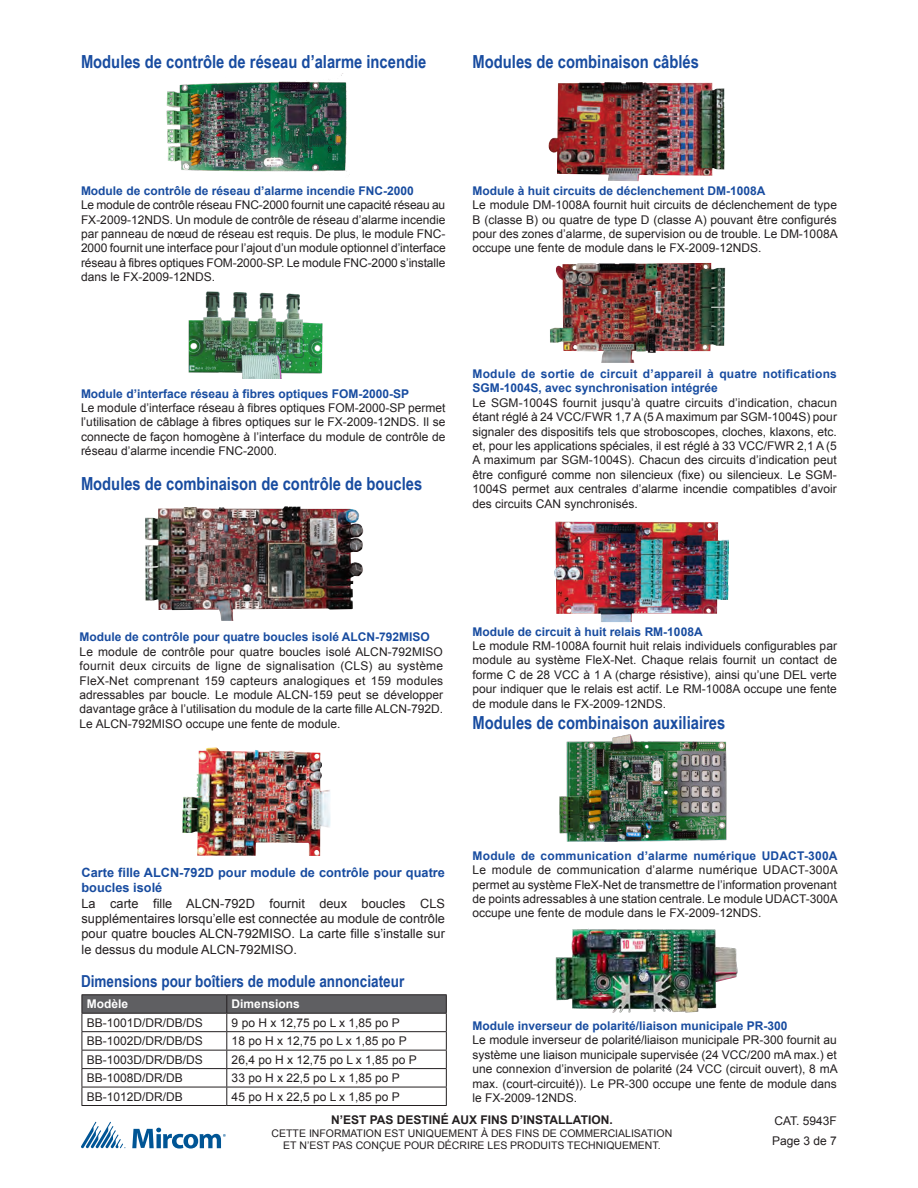
<style>
.page{position:relative;width:918px;height:1188px;background:#fff}
.page>*{position:absolute;margin:0;border:0;box-sizing:border-box;transform-origin:0 0}
.heading_1{font:700 18px "Arial Narrow";color:#184ca0}
.t1{font:700 16.5px "Arial Narrow";color:#184ca0}
.t2{font:12.75px/15.3px "Arial";color:#231f20;text-align:justify}
.t3{font:700 12.75px/15.3px "Arial";color:#184ca0}
.ParaStyle12-Leading_20_9_pts__Align_Just{font:12px/14.4px "Arial";color:#231f20;text-align:justify}
.heading_1-2{font:700 12px "Arial";color:#184ca0}
.heading_1-3{font:700 12px/14.4px "Arial";letter-spacing:.02em;color:#184ca0}
.ParaStyle01-Leading_Auto__Align_Left{font:700 12px "Arial";color:#231f20}
.t4{font:700 12px "Arial";color:#fff}
.ParaStyle01-Leading_Auto__Align_Left-2{font:12px "Arial";color:#231f20}
.ParaStyle01-Leading_Auto__Align_Left-3{font:10.5px/12.6px "Arial";color:#231f20;text-align:center}
</style>
<div class="page">
<svg style="left:81px;top:1122px;width:44px;height:27px"></svg>
<svg style="left:132px;top:1128px;width:94px;height:21px"></svg>
<img style="left:559px;top:734px;width:168px;height:108px">
<img style="left:555px;top:928px;width:183px;height:85px">
<img style="left:166px;top:73px;width:184px;height:102px">
<img style="left:188px;top:291px;width:135px;height:87px">
<img style="left:145px;top:506px;width:219px;height:115px">
<hr style="left:82px;top:994px;width:145px;height:1px;background:#231f20">
<hr style="left:227px;top:994px;width:220px;height:1px;background:#231f20">
<svg style="left:82px;top:995px;width:365px;height:110px"></svg>
<hr style="left:82px;top:1105px;width:145px;height:1px;background:#231f20">
<hr style="left:227px;top:1105px;width:220px;height:1px;background:#231f20">
<img style="left:549px;top:82px;width:176px;height:99px">
<img style="left:554px;top:521px;width:175px;height:101px">
<img style="left:182px;top:748px;width:148px;height:108px">
<img style="left:550px;top:263px;width:175px;height:100px">
<p class="heading_1" style="left:81px;top:48px;width:347px">Modules de contrôle de réseau d’alarme incendie</p>
<p class="heading_1" style="left:473px;top:48px;width:228px">Modules de combinaison câblés</p>
<p class="heading_1-2" style="left:81px;top:183px;width:334px">Module de contrôle de réseau d’alarme incendie FNC-2000</p>
<p class="ParaStyle12-Leading_20_9_pts__Align_Just" style="left:81px;top:198px;width:366px">Le module de contrôle réseau FNC-2000 fournit une capacité réseau au FX-2009-12NDS. Un module de contrôle de réseau d’alarme incendie par panneau de nœud de réseau est requis. De plus, le module FNC-2000 fournit une interface pour l’ajout d’un module optionnel d’interface réseau à fibres optiques FOM-2000-SP. Le module FNC-2000 s’installe dans le FX-2009-12NDS.</p>
<p class="heading_1-2" style="left:473px;top:183px;width:294px">Module à huit circuits de déclenchement DM-1008A</p>
<p class="ParaStyle12-Leading_20_9_pts__Align_Just" style="left:473px;top:198px;width:367px">Le module DM-1008A fournit huit circuits de déclenchement de type B (classe B) ou quatre de type D (classe A) pouvant être configurés pour des zones d’alarme, de supervision ou de trouble. Le DM-1008A occupe une fente de module dans le FX-2009-12NDS.</p>
<p class="heading_1-2" style="left:81px;top:385px;width:330px">Module d’interface réseau à fibres optiques FOM-2000-SP</p>
<p class="ParaStyle12-Leading_20_9_pts__Align_Just" style="left:81px;top:401px;width:366px">Le module d’interface réseau à fibres optiques FOM-2000-SP permet l’utilisation de câblage à fibres optiques sur le FX-2009-12NDS. Il se connecte de façon homogène à l’interface du module de contrôle de réseau d’alarme incendie FNC-2000.</p>
<p class="heading_1" style="left:81px;top:471px;width:343px">Modules de combinaison de contrôle de boucles</p>
<p class="heading_1-3" style="left:472px;top:367px;width:366px">Module de sortie de circuit d’appareil à quatre notifications<br>SGM-1004S, avec synchronisation intégrée</p>
<p class="ParaStyle12-Leading_20_9_pts__Align_Just" style="left:472px;top:396px;width:366px">Le SGM-1004S fournit jusqu’à quatre circuits d’indication, chacun étant réglé à 24 VCC/FWR 1,7 A (5 A maximum par SGM-1004S) pour signaler des dispositifs tels que stroboscopes, cloches, klaxons, etc. et, pour les applications spéciales, il est réglé à 33 VCC/FWR 2,1 A (5<br>A maximum par SGM-1004S). Chacun des circuits d’indication peut être configuré comme non silencieux (fixe) ou silencieux. Le SGM-1004S permet aux centrales d’alarme incendie compatibles d’avoir des circuits CAN synchronisés.</p>
<p class="heading_1-2" style="left:80px;top:629px;width:352px">Module de contrôle pour quatre boucles isolé ALCN-792MISO</p>
<p class="ParaStyle12-Leading_20_9_pts__Align_Just" style="left:80px;top:644px;width:365px">Le module de contrôle pour quatre boucles isolé ALCN-792MISO fournit deux circuits de ligne de signalisation (CLS) au système FleX-Net comprenant 159 capteurs analogiques et 159 modules adressables par boucle. Le module ALCN-159 peut se développer davantage grâce à l’utilisation du module de la carte fille ALCN-792D.<br>Le ALCN-792MISO occupe une fente de module.</p>
<p class="heading_1-2" style="left:473px;top:624px;width:232px">Module de circuit à huit relais RM-1008A</p>
<p class="ParaStyle12-Leading_20_9_pts__Align_Just" style="left:473px;top:639px;width:366px">Le module RM-1008A fournit huit relais individuels configurables par module au système FleX-Net. Chaque relais fournit un contact de forme C de 28 VCC à 1 A (charge résistive), ainsi qu’une DEL verte pour indiquer que le relais est actif. Le RM-1008A occupe une fente de module dans le FX-2009-12NDS.</p>
<p class="heading_1" style="left:473px;top:709px;width:254px">Modules de combinaison auxiliaires</p>
<p class="t3" style="left:82px;top:865px;width:365px">Carte fille ALCN-792D pour module de contrôle pour quatre boucles isolé</p>
<p class="t2" style="left:82px;top:896px;width:365px">La carte fille ALCN-792D fournit deux boucles CLS supplémentaires lorsqu’elle est connectée au module de contrôle pour quatre boucles ALCN-792MISO. La carte fille s’installe sur le dessus du module ALCN-792MISO.</p>
<p class="t1" style="left:81px;top:969px;width:325px">Dimensions pour boîtiers de module annonciateur</p>
<p class="t4" style="left:87px;top:996px;width:43px">Modèle</p>
<p class="t4" style="left:232px;top:996px;width:70px">Dimensions</p>
<p class="ParaStyle12-Leading_20_9_pts__Align_Just" style="left:87px;top:1016px;width:118px">BB-1001D/DR/DB/DS</p>
<p class="ParaStyle12-Leading_20_9_pts__Align_Just" style="left:232px;top:1016px;width:170px">9 po H x 12,75 po L x 1,85 po P</p>
<p class="ParaStyle12-Leading_20_9_pts__Align_Just" style="left:87px;top:1034px;width:118px">BB-1002D/DR/DB/DS</p>
<p class="ParaStyle12-Leading_20_9_pts__Align_Just" style="left:232px;top:1034px;width:177px">18 po H x 12,75 po L x 1,85 po P</p>
<p class="ParaStyle12-Leading_20_9_pts__Align_Just" style="left:87px;top:1052px;width:118px">BB-1003D/DR/DB/DS</p>
<p class="ParaStyle12-Leading_20_9_pts__Align_Just" style="left:232px;top:1052px;width:187px">26,4 po H x 12,75 po L x 1,85 po P</p>
<p class="ParaStyle12-Leading_20_9_pts__Align_Just" style="left:87px;top:1071px;width:98px">BB-1008D/DR/DB</p>
<p class="ParaStyle12-Leading_20_9_pts__Align_Just" style="left:232px;top:1071px;width:170px">33 po H x 22,5 po L x 1,85 po P</p>
<p class="ParaStyle12-Leading_20_9_pts__Align_Just" style="left:87px;top:1089px;width:98px">BB-1012D/DR/DB</p>
<p class="ParaStyle12-Leading_20_9_pts__Align_Just" style="left:232px;top:1089px;width:170px">45 po H x 22,5 po L x 1,85 po P</p>
<p class="heading_1-2" style="left:473px;top:848px;width:366px">Module de communication d’alarme numérique UDACT-300A</p>
<p class="ParaStyle12-Leading_20_9_pts__Align_Just" style="left:473px;top:863px;width:367px">Le module de communication d’alarme numérique UDACT-300A permet au système FleX-Net de transmettre de l’information provenant de points adressables à une station centrale. Le module UDACT-300A occupe une fente de module dans le FX-2009-12NDS.</p>
<p class="heading_1-2" style="left:473px;top:1018px;width:316px">Module inverseur de polarité/liaison municipale PR-300</p>
<p class="ParaStyle12-Leading_20_9_pts__Align_Just" style="left:473px;top:1033px;width:367px">Le module inverseur de polarité/liaison municipale PR-300 fournit au système une liaison municipale supervisée (24 VCC/200 mA max.) et une connexion d’inversion de polarité (24 VCC (circuit ouvert), 8 mA max. (court-circuité)). Le PR-300 occupe une fente de module dans le FX-2009-12NDS.</p>
<p class="ParaStyle01-Leading_Auto__Align_Left" style="left:331px;top:1112px;width:283px">N’EST PAS DESTINÉ AUX FINS D’INSTALLATION.</p>
<p class="ParaStyle01-Leading_Auto__Align_Left-3" style="left:272px;top:1127px;width:402px">CETTE INFORMATION EST UNIQUEMENT À DES FINS DE COMMERCIALISATION<br>ET N’EST PAS CONÇUE POUR DÉCRIRE LES PRODUITS TECHNIQUEMENT.</p>
<p class="ParaStyle12-Leading_20_9_pts__Align_Just" style="left:775px;top:1114px;width:64px">CAT. 5943F</p>
<p class="ParaStyle01-Leading_Auto__Align_Left-2" style="left:772px;top:1133px;width:66px">Page 3 de 7</p>
</div>
